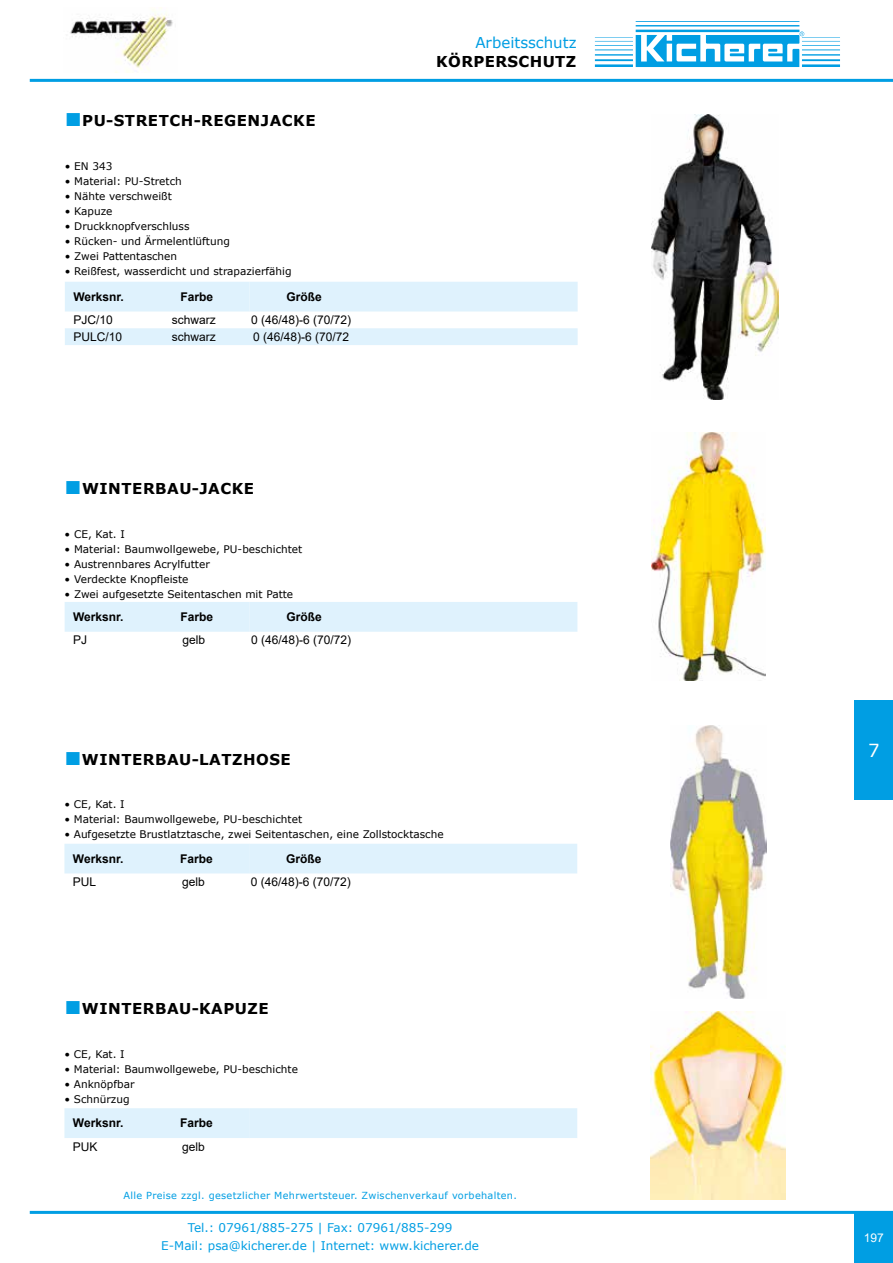
<style>
.page{position:relative;width:893px;height:1263px;background:#fff}
.page>*{position:absolute;margin:0;border:0;box-sizing:border-box;transform-origin:0 0}
.t1{font:18px "Verdana";color:#fff}
.t2{font:700 15px "Verdana";letter-spacing:.035em;color:#000}
.t3{font:15px "Verdana";color:#009ee3}
.t4{font:12px "Arial";color:#000}
.t5{font:12px/18px "Verdana";color:#009ee3;text-align:center}
.t6{font:700 12px "Arial";color:#000}
.t7{font:12px "Arial";color:#fff}
.t8{font:10.5px "Verdana";color:#000}
.t9{font:9.75px "Verdana";letter-spacing:.03em;color:#009ee3}
.s1{font-family:"Times New Roman";font-weight:400;font-size:28.5px;color:#009ee3}
</style>
<div class="page">
<hr style="left:30px;top:79px;width:863px;height:3px;background:#009ee3">
<hr style="left:30px;top:1211px;width:863px;height:3px;background:#009ee3">
<svg style="left:595px;top:21px;width:245px;height:46px"></svg>
<div style="left:855px;top:701px;width:38px;height:99px;background:#009ee3"></div>
<img style="left:70px;top:7px;width:103px;height:65px">
<div style="left:854px;top:1211px;width:39px;height:52px;background:#009ee3"></div>
<div style="left:65px;top:282px;width:513px;height:29px;background:#dff2fd"></div>
<div style="left:65px;top:328px;width:513px;height:17px;background:#dff2fd"></div>
<img style="left:652px;top:114px;width:126px;height:286px">
<div style="left:65px;top:602px;width:512px;height:30px;background:#dff2fd"></div>
<img style="left:652px;top:432px;width:113px;height:248px">
<div style="left:64px;top:844px;width:513px;height:29px;background:#dff2fd"></div>
<img style="left:671px;top:725px;width:95px;height:273px">
<div style="left:64px;top:1108px;width:513px;height:30px;background:#dff2fd"></div>
<img style="left:651px;top:1012px;width:135px;height:187px">
<h2 class="t2" style="left:65px;top:110px;width:252px"><span class="s1">■</span>PU-STRETCH-REGENJACKE</h2>
<p class="t8" style="left:65px;top:159px;width:49px">• EN 343</p>
<p class="t8" style="left:65px;top:174px;width:118px">• Material: PU-Stretch</p>
<p class="t8" style="left:65px;top:189px;width:109px">• Nähte verschweißt</p>
<p class="t8" style="left:65px;top:204px;width:49px">• Kapuze</p>
<p class="t8" style="left:65px;top:219px;width:126px">• Druckknopfverschluss</p>
<p class="t8" style="left:65px;top:234px;width:167px">• Rücken- und Ärmelentlüftung</p>
<p class="t8" style="left:65px;top:249px;width:114px">• Zwei Pattentaschen</p>
<p class="t8" style="left:65px;top:264px;width:228px">• Reißfest, wasserdicht und strapazierfähig</p>
<p class="t6" style="left:73px;top:288px;width:52px">Werksnr.</p>
<p class="t6" style="left:181px;top:288px;width:34px">Farbe</p>
<p class="t6" style="left:287px;top:288px;width:37px">Größe</p>
<p class="t4" style="left:73px;top:312px;width:41px">PJC/10</p>
<p class="t4" style="left:172px;top:312px;width:46px">schwarz</p>
<p class="t4" style="left:251px;top:312px;width:102px">0 (46/48)-6 (70/72)</p>
<p class="t4" style="left:73px;top:329px;width:50px">PULC/10</p>
<p class="t4" style="left:172px;top:329px;width:46px">schwarz</p>
<p class="t4" style="left:253px;top:329px;width:98px">0 (46/48)-6 (70/72</p>
<h2 class="t2" style="left:65px;top:478px;width:191px"><span class="s1">■</span>WINTERBAU-JACKE</h2>
<p class="t8" style="left:65px;top:527px;width:62px">• CE, Kat. I</p>
<p class="t8" style="left:65px;top:542px;width:239px">• Material: Baumwollgewebe, PU-beschichtet</p>
<p class="t8" style="left:65px;top:557px;width:147px">• Austrennbares Acrylfutter</p>
<p class="t8" style="left:65px;top:572px;width:125px">• Verdeckte Knopfleiste</p>
<p class="t8" style="left:65px;top:587px;width:230px">• Zwei aufgesetzte Seitentaschen mit Patte</p>
<p class="t6" style="left:73px;top:608px;width:52px">Werksnr.</p>
<p class="t6" style="left:180px;top:608px;width:34px">Farbe</p>
<p class="t6" style="left:286px;top:608px;width:37px">Größe</p>
<p class="t4" style="left:73px;top:632px;width:16px">PJ</p>
<p class="t4" style="left:182px;top:632px;width:24px">gelb</p>
<p class="t4" style="left:251px;top:632px;width:102px">0 (46/48)-6 (70/72)</p>
<h2 class="t2" style="left:64px;top:748px;width:228px"><span class="s1">■</span>WINTERBAU-LATZHOSE</h2>
<h2 class="t3" style="left:475px;top:32px;width:103px">Arbeitsschutz</h2>
<h2 class="t2" style="left:436px;top:51px;width:142px">KÖRPERSCHUTZ</h2>
<p class="t8" style="left:64px;top:797px;width:62px">• CE, Kat. I</p>
<p class="t8" style="left:64px;top:812px;width:239px">• Material: Baumwollgewebe, PU-beschichtet</p>
<p class="t8" style="left:64px;top:827px;width:381px">• Aufgesetzte Brustlatztasche, zwei Seitentaschen, eine Zollstocktasche</p>
<p class="t6" style="left:73px;top:850px;width:52px">Werksnr.</p>
<p class="t6" style="left:180px;top:850px;width:34px">Farbe</p>
<p class="t6" style="left:286px;top:850px;width:37px">Größe</p>
<p class="t4" style="left:73px;top:874px;width:25px">PUL</p>
<p class="t4" style="left:182px;top:874px;width:24px">gelb</p>
<p class="t4" style="left:251px;top:874px;width:102px">0 (46/48)-6 (70/72)</p>
<h2 class="t2" style="left:64px;top:998px;width:206px"><span class="s1">■</span>WINTERBAU-KAPUZE</h2>
<p class="t8" style="left:64px;top:1047px;width:62px">• CE, Kat. I</p>
<p class="t8" style="left:64px;top:1062px;width:235px">• Material: Baumwollgewebe, PU-beschichte</p>
<p class="t8" style="left:64px;top:1077px;width:72px">• Anknöpfbar</p>
<p class="t8" style="left:64px;top:1092px;width:67px">• Schnürzug</p>
<p class="t6" style="left:73px;top:1115px;width:52px">Werksnr.</p>
<p class="t6" style="left:180px;top:1115px;width:34px">Farbe</p>
<p class="t4" style="left:73px;top:1138px;width:26px">PUK</p>
<p class="t4" style="left:182px;top:1138px;width:24px">gelb</p>
<p class="t9" style="left:123px;top:1189px;width:395px">Alle Preise zzgl. gesetzlicher Mehrwertsteuer. Zwischenverkauf vorbehalten.</p>
<p class="t5" style="left:161px;top:1219px;width:319px">Tel.: 07961/885-275 | Fax: 07961/885-299<br>E-Mail: psa@kicherer.de | Internet: www.kicherer.de</p>
<h1 class="t1" style="left:868px;top:738px;width:13px">7</h1>
<p class="t7" style="left:864px;top:1230px;width:22px">197</p>
</div>
